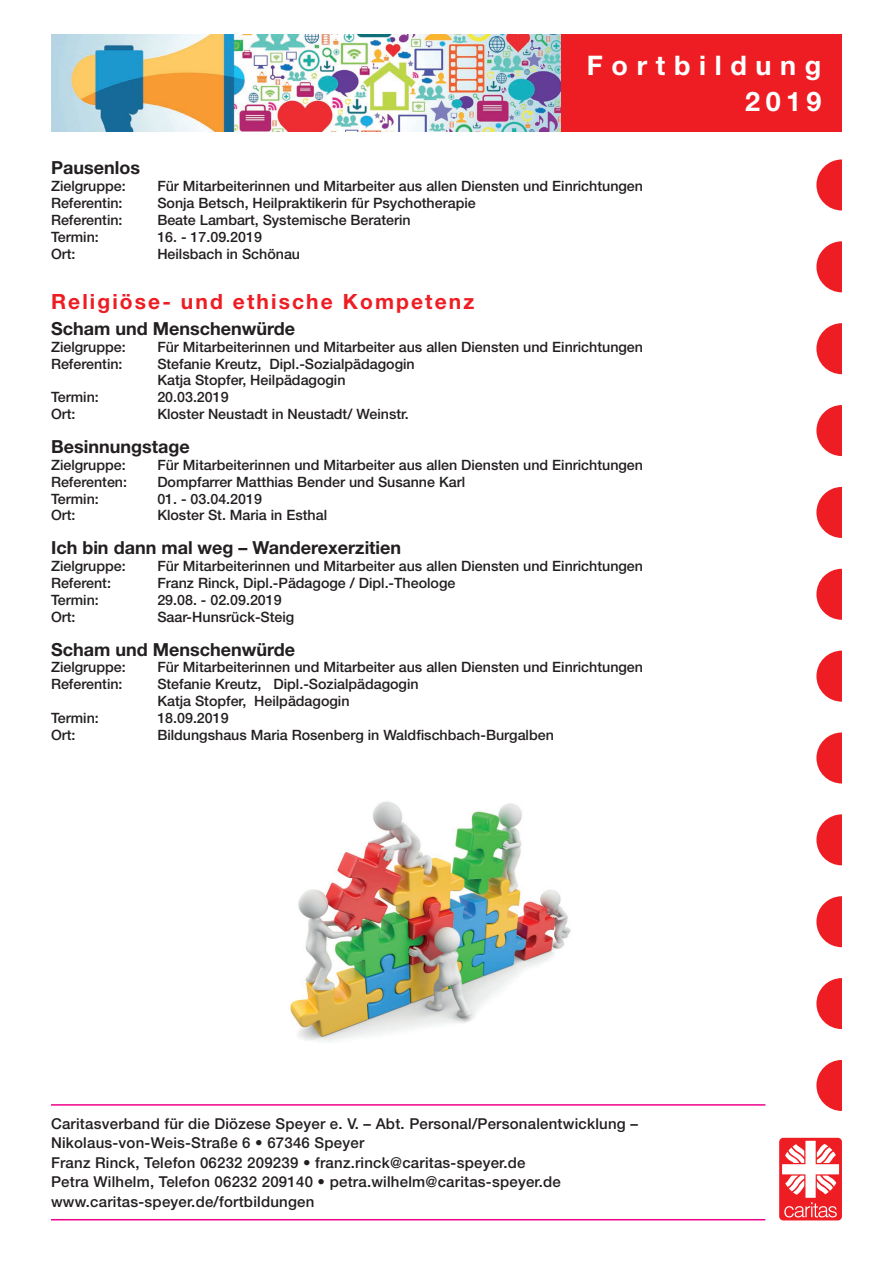
<style>
.page{position:relative;width:893px;height:1263px;background:#fff}
.page>*{position:absolute;margin:0;border:0;box-sizing:border-box;transform-origin:0 0}
.t1{font:700 27px/36px "Helvetica Neue LT Std";color:#fff;text-align:right}
.t2{font:700 21px "Helvetica Neue LT Std";letter-spacing:.1em;color:#ee1d23}
.t3{font:700 18px "Helvetica Neue LT Std";color:#231f20}
.t4{font:500 15px/19.5px "Helvetica Neue LT Std";letter-spacing:.015em;color:#231f20}
.t5{font:500 14.25px/16.8px "Helvetica Neue LT Std";color:#231f20}
</style>
<div class="page">
<img style="left:290px;top:801px;width:281px;height:241px">
<div style="left:816px;top:159px;width:51px;height:51px;background:#ee1d23;border-radius:50%"></div>
<div style="left:816px;top:241px;width:51px;height:51px;background:#ee1d23;border-radius:50%"></div>
<div style="left:816px;top:323px;width:51px;height:51px;background:#ee1d23;border-radius:50%"></div>
<div style="left:816px;top:405px;width:51px;height:51px;background:#ee1d23;border-radius:50%"></div>
<div style="left:816px;top:487px;width:51px;height:51px;background:#ee1d23;border-radius:50%"></div>
<div style="left:816px;top:569px;width:51px;height:51px;background:#ee1d23;border-radius:50%"></div>
<div style="left:816px;top:651px;width:51px;height:51px;background:#ee1d23;border-radius:50%"></div>
<div style="left:816px;top:732px;width:51px;height:51px;background:#ee1d23;border-radius:50%"></div>
<div style="left:816px;top:814px;width:51px;height:51px;background:#ee1d23;border-radius:50%"></div>
<div style="left:816px;top:896px;width:51px;height:51px;background:#ee1d23;border-radius:50%"></div>
<div style="left:816px;top:978px;width:51px;height:51px;background:#ee1d23;border-radius:50%"></div>
<div style="left:816px;top:1060px;width:51px;height:51px;background:#ee1d23;border-radius:50%"></div>
<div style="left:842px;top:142px;width:42px;height:1004px;background:#fff"></div>
<img style="left:51px;top:34px;width:510px;height:98px">
<div style="left:561px;top:34px;width:281px;height:98px;background:#ee1d23"></div>
<hr style="left:51px;top:1219px;width:714px;height:1px;background:#ed028c">
<hr style="left:51px;top:1104px;width:714px;height:2px;background:#ed028c">
<div style="left:779px;top:1138px;width:63px;height:82px;background:#ee1d23;border-radius:4px"></div>
<svg style="left:782px;top:1141px;width:57px;height:76px"></svg>
<h1 class="t1" style="left:587px;top:46px;width:236px">F o r t b i l d u n g<br>2019</h1>
<p class="t3" style="left:51px;top:157px;width:90px">Pausenlos</p>
<p class="t5" style="left:51px;top:178px;width:76px">Zielgruppe:</p>
<p class="t5" style="left:157px;top:178px;width:487px">Für Mitarbeiterinnen und Mitarbeiter aus allen Diensten und Einrichtungen</p>
<p class="t5" style="left:51px;top:195px;width:73px">Referentin:</p>
<p class="t5" style="left:157px;top:195px;width:320px">Sonja Betsch, Heilpraktikerin für Psychotherapie</p>
<p class="t5" style="left:51px;top:211px;width:73px">Referentin:</p>
<p class="t5" style="left:157px;top:211px;width:255px">Beate Lambart, Systemische Beraterin</p>
<p class="t5" style="left:51px;top:228px;width:49px">Termin:</p>
<p class="t5" style="left:157px;top:228px;width:106px">16. - 17.09.2019</p>
<p class="t5" style="left:51px;top:245px;width:26px">Ort:</p>
<p class="t5" style="left:157px;top:245px;width:144px">Heilsbach in Schönau</p>
<h2 class="t2" style="left:51px;top:289px;width:425px">Religiöse- und ethische Kompetenz</h2>
<p class="t3" style="left:51px;top:317px;width:246px">Scham und Menschenwürde</p>
<p class="t5" style="left:51px;top:338px;width:76px">Zielgruppe:</p>
<p class="t5" style="left:157px;top:338px;width:487px">Für Mitarbeiterinnen und Mitarbeiter aus allen Diensten und Einrichtungen</p>
<p class="t5" style="left:51px;top:355px;width:73px">Referentin:</p>
<p class="t5" style="left:157px;top:355px;width:259px">Stefanie Kreutz, Dipl.-Sozialpädagogin<br>Katja Stopfer, Heilpädagogin</p>
<p class="t5" style="left:51px;top:389px;width:49px">Termin:</p>
<p class="t5" style="left:157px;top:389px;width:73px">20.03.2019</p>
<p class="t5" style="left:51px;top:406px;width:26px">Ort:</p>
<p class="t5" style="left:157px;top:406px;width:253px">Kloster Neustadt in Neustadt/ Weinstr.</p>
<p class="t3" style="left:51px;top:435px;width:140px">Besinnungstage</p>
<p class="t5" style="left:51px;top:456px;width:76px">Zielgruppe:</p>
<p class="t5" style="left:157px;top:456px;width:487px">Für Mitarbeiterinnen und Mitarbeiter aus allen Diensten und Einrichtungen</p>
<p class="t5" style="left:51px;top:473px;width:78px">Referenten:</p>
<p class="t5" style="left:157px;top:473px;width:309px">Dompfarrer Matthias Bender und Susanne Karl</p>
<p class="t5" style="left:51px;top:490px;width:49px">Termin:</p>
<p class="t5" style="left:157px;top:490px;width:106px">01. - 03.04.2019</p>
<p class="t5" style="left:51px;top:507px;width:26px">Ort:</p>
<p class="t5" style="left:157px;top:507px;width:171px">Kloster St. Maria in Esthal</p>
<p class="t3" style="left:51px;top:537px;width:352px">Ich bin dann mal weg – Wanderexerzitien</p>
<p class="t5" style="left:51px;top:557px;width:76px">Zielgruppe:</p>
<p class="t5" style="left:157px;top:557px;width:487px">Für Mitarbeiterinnen und Mitarbeiter aus allen Diensten und Einrichtungen</p>
<p class="t5" style="left:51px;top:574px;width:61px">Referent:</p>
<p class="t5" style="left:157px;top:574px;width:300px">Franz Rinck, Dipl.-Pädagoge / Dipl.-Theologe</p>
<p class="t5" style="left:51px;top:591px;width:49px">Termin:</p>
<p class="t5" style="left:157px;top:591px;width:126px">29.08. - 02.09.2019</p>
<p class="t5" style="left:51px;top:608px;width:26px">Ort:</p>
<p class="t5" style="left:157px;top:608px;width:138px">Saar-Hunsrück-Steig</p>
<p class="t3" style="left:51px;top:638px;width:246px">Scham und Menschenwürde</p>
<p class="t5" style="left:51px;top:659px;width:76px">Zielgruppe:</p>
<p class="t5" style="left:157px;top:659px;width:487px">Für Mitarbeiterinnen und Mitarbeiter aus allen Diensten und Einrichtungen</p>
<p class="t5" style="left:51px;top:676px;width:73px">Referentin:</p>
<p class="t5" style="left:157px;top:676px;width:263px">Stefanie Kreutz, Dipl.-Sozialpädagogin<br>Katja Stopfer, Heilpädagogin</p>
<p class="t5" style="left:51px;top:709px;width:49px">Termin:</p>
<p class="t5" style="left:157px;top:709px;width:73px">18.09.2019</p>
<p class="t5" style="left:51px;top:726px;width:26px">Ort:</p>
<p class="t5" style="left:157px;top:726px;width:398px">Bildungshaus Maria Rosenberg in Waldfischbach-Burgalben</p>
<p class="t4" style="left:51px;top:1113px;width:588px">Caritasverband für die Diözese Speyer e. V. – Abt. Personal/Personalentwicklung – Nikolaus-von-Weis-Straße 6 • 67346 Speyer<br>Franz Rinck, Telefon 06232 209239 • franz.rinck@caritas-speyer.de<br>Petra Wilhelm, Telefon 06232 209140 • petra.wilhelm@caritas-speyer.de www.caritas-speyer.de/fortbildungen</p>
</div>
